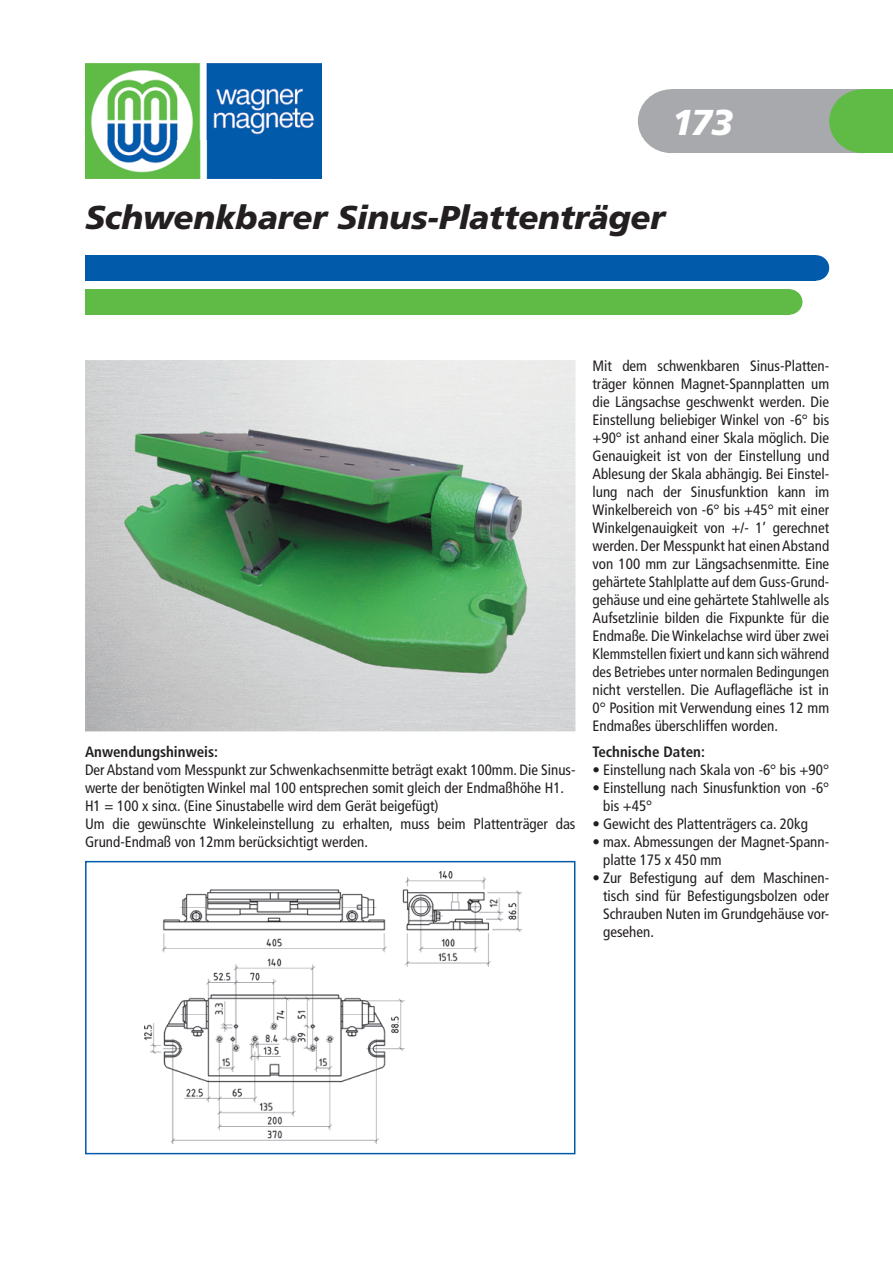
<style>
.page{position:relative;width:893px;height:1263px;background:#fff}
.page>*{position:absolute;margin:0;border:0;box-sizing:border-box;transform-origin:0 0}
.t1{font:italic 900 36px "Frutiger LT Std";color:#fff}
.t2{font:italic 900 33px "Frutiger LT Std";letter-spacing:-.005em;color:#231f20}
.t3{font:condensed 15px/18px "Frutiger LT Std";color:#231f20}
.t4{font:700 condensed 15px "Frutiger LT Std";color:#231f20}
.s1{font-family:"Franklin Gothic";font-stretch:normal}
</style>
<div class="page">
<div style="left:85px;top:861px;width:490px;height:293px;background:#fff;border:2px solid #015aaa"></div>
<img style="left:145px;top:871px;width:377px;height:273px">
<div style="left:671px;top:89px;width:192px;height:64px;background:#a8a9ad"></div>
<div style="left:638px;top:89px;width:67px;height:64px;background:#a8a9ad;border-radius:50%"></div>
<svg style="left:829px;top:89px;width:64px;height:64px;background:#68b852"></svg>
<img style="left:104px;top:411px;width:435px;height:280px">
<div style="left:85px;top:255px;width:731px;height:26px;background:#015aaa"></div>
<div style="left:802px;top:255px;width:27px;height:26px;background:#015aaa;border-radius:50%"></div>
<div style="left:85px;top:289px;width:704px;height:26px;background:#60bb46"></div>
<div style="left:776px;top:289px;width:26px;height:26px;background:#60bb46;border-radius:50%"></div>
<img style="left:85px;top:64px;width:237px;height:114px">
<h1 class="t1" style="left:671px;top:101px;width:63px">173</h1>
<h2 class="t2" style="left:85px;top:198px;width:581px">Schwenkbarer Sinus-Plattenträger</h2>
<p class="t4" style="left:85px;top:743px;width:135px">Anwendungshinweis:</p>
<p class="t3" style="left:85px;top:761px;width:492px">Der Abstand vom Messpunkt zur Schwenkachsenmitte beträgt exakt 100mm. Die Sinus&shy;werte der benötigten Winkel mal 100 entsprechen somit gleich der Endmaßhöhe H1.<br>H1 = 100 x sin<span class="s1">α</span>. (Eine Sinustabelle wird dem Gerät beigefügt)<br>Um die gewünschte Winkeleinstellung zu erhalten, muss beim Plattenträger das Grund-Endmaß von 12mm berücksichtigt werden.</p>
<p class="t3" style="left:592px;top:357px;width:238px;text-align:justify">Mit dem schwenkbaren Sinus-Platten&shy;träger können Magnet-Spannplatten um die Längsachse geschwenkt werden. Die Einstellung beliebiger Winkel von -6° bis +90° ist anhand einer Skala möglich. Die Genauigkeit ist von der Einstellung und Ablesung der Skala abhängig. Bei Einstel&shy;lung nach der Sinusfunktion kann im Winkelbereich von -6° bis +45° mit einer Winkelgenauigkeit von +/- 1’ gerechnet werden. Der Messpunkt hat einen Abstand von 100 mm zur Längsachsenmitte. Eine gehärtete Stahlplatte auf dem Guss-Grund&shy;gehäuse und eine gehärtete Stahlwelle als Aufsetzlinie bilden die Fixpunkte für die Endmaße. Die Winkelachse wird über zwei Klemmstellen fixiert und kann sich während des Betriebes unter normalen Bedingungen nicht verstellen. Die Auflagefläche ist in 0° Position mit Verwendung eines 12 mm Endmaßes überschliffen worden.</p>
<p class="t4" style="left:592px;top:743px;width:114px">Technische Daten:</p>
<p class="t3" style="left:593px;top:761px;width:238px">• Einstellung nach Skala von -6° bis +90°</p>
<p class="t3" style="left:603px;top:779px;width:228px;text-indent:-10px">• Einstellung nach Sinusfunktion von -6° bis +45°</p>
<p class="t3" style="left:593px;top:815px;width:217px">• Gewicht des Plattenträgers ca. 20kg</p>
<p class="t3" style="left:603px;top:833px;width:228px;text-indent:-10px">• max. Abmessungen der Magnet-Spann&shy;platte 175 x 450 mm</p>
<p class="t3" style="left:603px;top:869px;width:228px;text-align:justify;text-indent:-10px">• Zur Befestigung auf dem Maschinen&shy;tisch sind für Befestigungsbolzen oder Schrauben Nuten im Grundgehäuse vor&shy;gesehen.</p>
</div>
